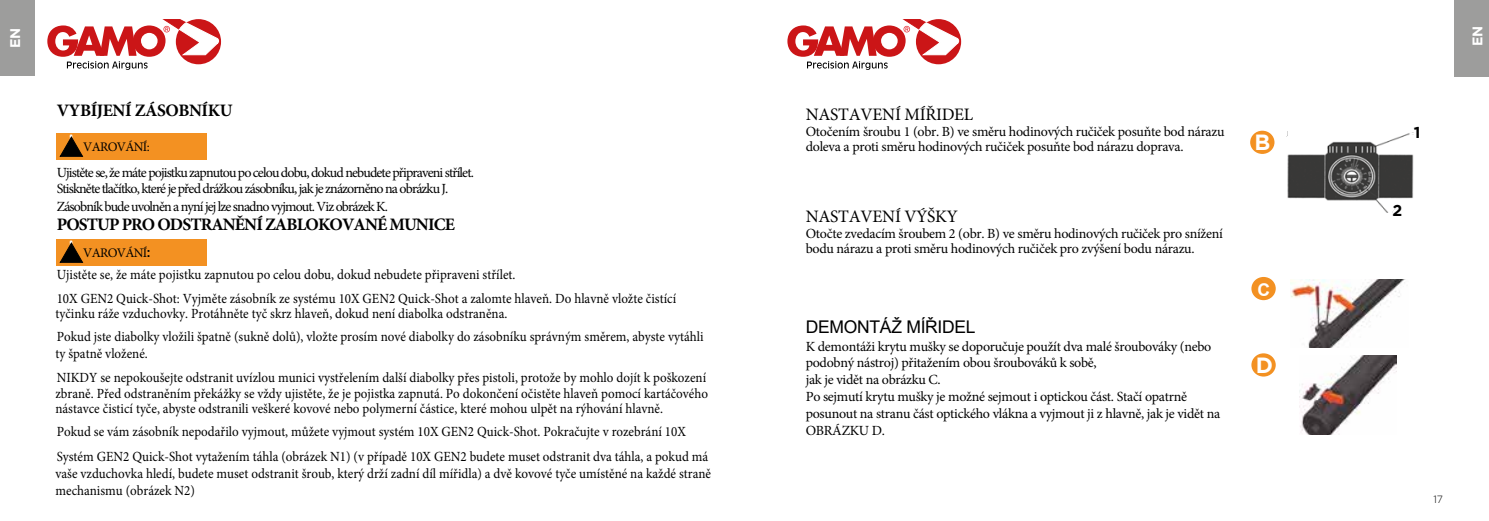
<style>
.page{position:relative;width:1489px;height:521px;background:#fff}
.page>*{position:absolute;margin:0;border:0;box-sizing:border-box;transform-origin:0 0}
.t1{font:700 22.05px "Gotham";color:#fff}
.t2{font:700 17.5px "Minion Pro";letter-spacing:-.05em;color:#000}
.t3{font:17.5px "Minion Pro";letter-spacing:-.015em;color:#000}
.t4{font:700 17.5px "Minion Pro";letter-spacing:-.025em;color:#000}
.t5{font:17.5px "Arial";letter-spacing:-.015em;color:#000}
.t6{font:700 17.5px "Arial";color:#fff}
.t7{font:700 15.75px "Gotham";color:#000}
.t8{font:14px/24.3px "Minion Pro";color:#000;scale:.93 1}
.t9{font:14px/16.8px "Minion Pro";letter-spacing:-.02em;color:#000}
.t10{font:14px/17px "Minion Pro";letter-spacing:-.06em;color:#000}
.t11{font:700 14px "Gotham";color:#fff}
.t12{font:13.12px "Minion Pro";letter-spacing:-.05em;color:#000}
.t13{font:300 10.5px "Gotham";color:#000}
.s1{font-family:"Times";font-size:24.15px;color:#fff}
.s2{font-family:"Gotham";font-weight:500}
</style>
<div class="page">
<div style="left:0;top:0;width:35px;height:75px;background:#9d9d9c"></div>
<div style="left:1453px;top:0;width:35px;height:77px;background:#9d9d9c"></div>
<div style="left:57px;top:134px;width:150px;height:26px;background:#f39122"></div>
<svg style="left:59px;top:136px;width:25px;height:21px"></svg>
<div style="left:57px;top:240px;width:150px;height:26px;background:#f39122"></div>
<svg style="left:59px;top:242px;width:25px;height:21px"></svg>
<svg style="left:47px;top:19px;width:172px;height:51px"></svg>
<svg style="left:915px;top:19px;width:46px;height:45px"></svg>
<svg style="left:787px;top:19px;width:171px;height:51px"></svg>
<img style="left:1286px;top:131px;width:127px;height:82px">
<div style="left:1250px;top:131px;width:23px;height:22px;background:#f39122;border-radius:50%"></div>
<div style="left:1250px;top:131px;width:24px;height:23px;border:2px solid #f39122;border-radius:50%"></div>
<img style="left:1290px;top:279px;width:116px;height:68px">
<div style="left:1252px;top:278px;width:22px;height:21px;background:#f39122;border-radius:50%"></div>
<div style="left:1251px;top:277px;width:24px;height:23px;border:2px solid #f39122;border-radius:50%"></div>
<img style="left:1299px;top:356px;width:97px;height:78px">
<div style="left:1252px;top:354px;width:22px;height:22px;background:#f39122;border-radius:50%"></div>
<div style="left:1251px;top:353px;width:24px;height:23px;border:2px solid #f39122;border-radius:50%"></div>
<p class="t11" style="left:7px;top:48px;width:22px;rotate:-90deg">EN</p>
<p class="t11" style="left:1469px;top:46px;width:22px;rotate:-90deg">EN</p>
<p class="t4" style="left:57px;top:98px;width:177px">VYBÍJENÍ ZÁSOBNÍKU</p>
<p class="t12" style="left:67px;top:138px;width:84px"><span class="s1">!</span> VAROVÁNÍ:</p>
<p class="t10" style="left:57px;top:164px;width:418px">Ujistěte se, že máte pojistku zapnutou po celou dobu, dokud nebudete připraveni střílet.<br>Stiskněte tlačítko, které je před drážkou zásobníku, jak je znázorněno na obrázku J.<br>Zásobník bude uvolněn a nyní jej lze snadno vyjmout. Viz obrázek K.</p>
<p class="t2" style="left:57px;top:212px;width:399px">POSTUP PRO ODSTRANĚNÍ ZABLOKOVANÉ MUNICE</p>
<p class="t12" style="left:67px;top:244px;width:85px"><span class="s1">!</span> VAROVÁNÍ<span class="s2">:</span></p>
<p class="t8" style="left:57px;top:262px;width:667px">Ujistěte se, že máte pojistku zapnutou po celou dobu, dokud nebudete připraveni střílet.<br>10X GEN2 Quick-Shot: Vyjměte zásobník ze systému 10X GEN2 Quick-Shot a zalomte hlaveň. Do hlavně vložte čistící</p>
<p class="t8" style="left:55px;top:302px;width:698px;line-height:22.9px">tyčinku ráže vzduchovky. Protáhněte tyč skrz hlaveň, dokud není diabolka odstraněna.<br>Pokud jste diabolky vložili špatně (sukně dolů), vložte prosím nové diabolky do zásobníku správným směrem, abyste vytáhli</p>
<p class="t8" style="left:55px;top:342px;width:701px">ty špatně vložené.<br>NIKDY se nepokoušejte odstranit uvízlou munici vystřelením další diabolky přes pistoli, protože by mohlo dojít k poškození</p>
<p class="t8" style="left:55px;top:386px;width:703px;line-height:15.4px">zbraně. Před odstraněním překážky se vždy ujistěte, že je pojistka zapnutá. Po dokončení očistěte hlaveň pomocí kartáčového nástavce čisticí tyče, abyste odstranili veškeré kovové nebo polymerní částice, které mohou ulpět na rýhování hlavně.</p>
<p class="t8" style="left:57px;top:420px;width:702px">Pokud se vám zásobník nepodařilo vyjmout, můžete vyjmout systém 10X GEN2 Quick-Shot. Pokračujte v rozebrání 10X<br>Systém GEN2 Quick-Shot vytažením táhla (obrázek N1) (v případě 10X GEN2 budete muset odstranit dva táhla, a pokud má</p>
<p class="t8" style="left:55px;top:465px;width:706px;line-height:17px">vaše vzduchovka hledí, budete muset odstranit šroub, který drží zadní díl mířidla) a dvě kovové tyče umístěné na každé straně mechanismu (obrázek N2)</p>
<p class="t3" style="left:805px;top:103px;width:169px">NASTAVENÍ MÍŘIDEL</p>
<p class="t9" style="left:805px;top:124px;width:420px;line-height:15px">Otočením šroubu 1 (obr. B) ve směru hodinových ručiček posuňte bod nárazu doleva a proti směru hodinových ručiček posuňte bod nárazu doprava.</p>
<p class="t3" style="left:805px;top:205px;width:154px">NASTAVENÍ VÝŠKY</p>
<p class="t9" style="left:805px;top:226px;width:419px;line-height:15px">Otočte zvedacím šroubem 2 (obr. B) ve směru hodinových ručiček pro snížení bodu nárazu a proti směru hodinových ručiček pro zvýšení bodu nárazu.</p>
<p class="t5" style="left:805px;top:315px;width:171px">DEMONTÁŽ MÍŘIDEL</p>
<p class="t9" style="left:805px;top:338px;width:416px">K demontáži krytu mušky se doporučuje použít dva malé šroubováky (nebo podobný nástroj) přitažením obou šroubováků k sobě,<br>jak je vidět na obrázku C.<br>Po sejmutí krytu mušky je možné sejmout i optickou část. Stačí opatrně posunout na stranu část optického vlákna a vyjmout ji z hlavně, jak je vidět na OBRÁZKU D.</p>
<h1 class="t1" style="left:1254px;top:129px;width:17px">B</h1>
<p class="t6" style="left:1257px;top:277px;width:14px">C</p>
<h1 class="t1" style="left:1255px;top:352px;width:19px">D</h1>
<p class="t7" style="left:1413px;top:123px;width:8px">1</p>
<p class="t7" style="left:1392px;top:201px;width:11px">2</p>
<p class="t13" style="left:1433px;top:494px;width:11px">17</p>
</div>
